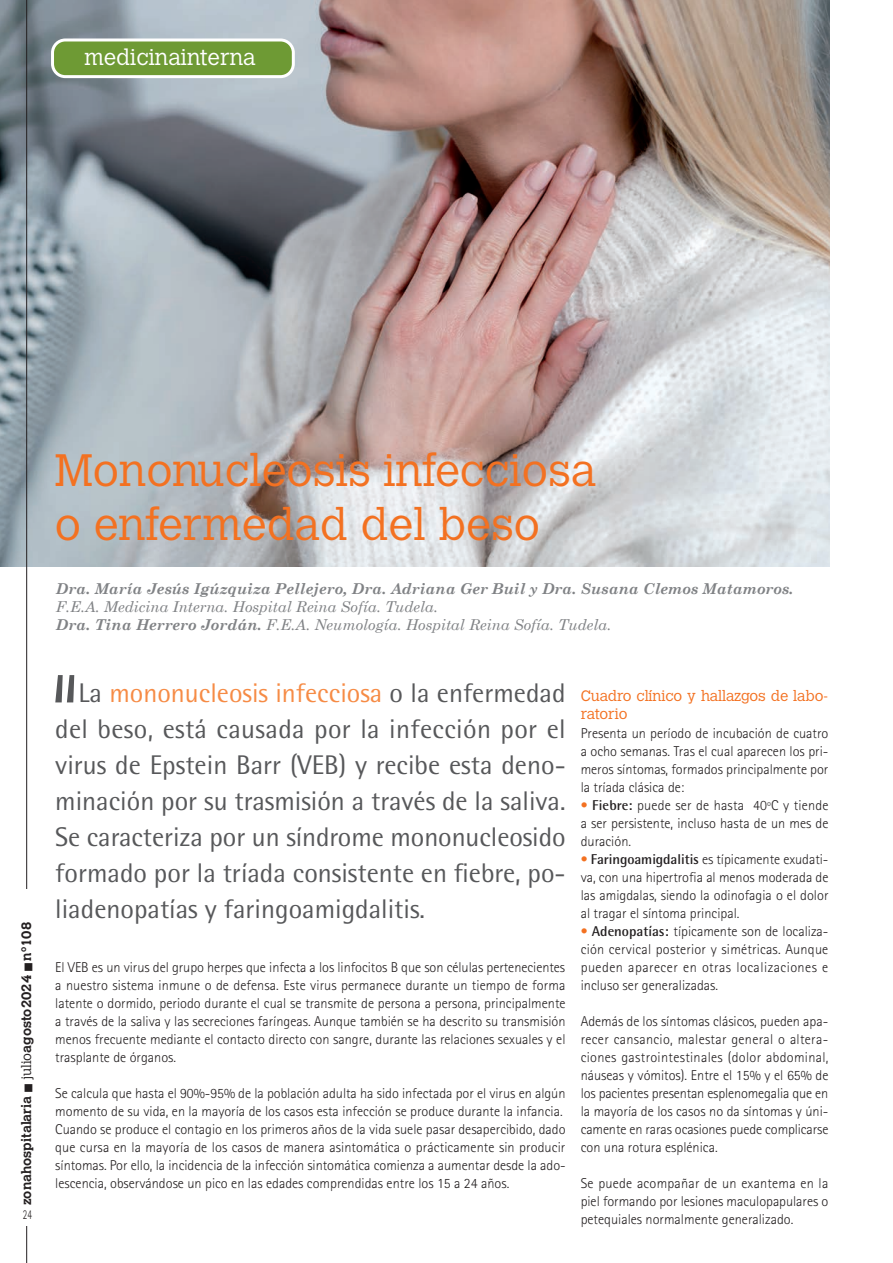
<style>
.page{position:relative;width:893px;height:1263px;background:#fff}
.page>*{position:absolute;margin:0;border:0;box-sizing:border-box;transform-origin:0 0}
.t1{font:300 45px/54px "Calvert MT Std";color:#f37121}
.t2{font:27px/36px "Rotis Semi Sans Std";color:#57585a;text-align:justify}
.t3{font:300 22.5px "Calvert MT Std";color:#fff}
.t4{font:italic 15px/18px "Century Schoolbook";color:#808285}
.t5{font:italic 700 15px "Century Schoolbook";color:#808285}
.t6{font:300 15px/18px "Calvert MT Std";letter-spacing:-.01em;color:#f37121}
.t7{font:300 14.25px/18px "Rotis Sans Serif Std";color:#231f20;text-align:justify}
.t8{font:700 13.5px "Calvert MT Std";color:#231f20}
.t9{font:300 13.5px "Rotis Sans Serif Std";color:#231f20;scale:.7 1}
.s1{font-weight:300}
.s2{font-weight:700}
.s3{color:#f68b45}
.s4{color:#f37121}
.s5{font-family:"Rotis Semi Sans Std";font-weight:700}
</style>
<div class="page">
<img style="left:0;top:0;width:830px;height:566px">
<div style="left:53px;top:40px;width:240px;height:37px;background:#6e9a34;border-radius:13px"></div>
<div style="left:51px;top:38px;width:244px;height:40px;border:3px solid #fff;border-radius:13px"></div>
<hr style="left:26px;top:0;width:1px;height:1263px;background:#231f20">
<div style="left:18px;top:889px;width:17px;height:320px;background:#fff"></div>
<div style="left:19px;top:1208px;width:17px;height:17px;background:#fff"></div>
<svg style="left:55px;top:675px;width:19px;height:27px"></svg>
<h3 class="t3" style="left:84px;top:44px;width:173px">medicinainterna</h3>
<p class="t8" style="left:18px;top:1205px;width:284px;rotate:-90deg">zonahospitalaria ■ <span class="s1">julio</span>agosto2024 ■ nº108</p>
<p class="t9" style="left:23px;top:1207px;width:14px">24</p>
<h1 class="t1" style="left:55px;top:444px;width:542px">Mononucleosis infecciosa o enfermedad del beso</h1>
<p class="t5" style="left:56px;top:579px;width:739px">Dra. María Jesús Igúzquiza Pellejero, Dra. Adriana Ger Buil y Dra. Susana Clemos Matamoros.</p>
<p class="t4" style="left:56px;top:597px;width:557px">F.E.A. Medicina Interna. Hospital Reina Sofía. Tudela.<br><span class="s2">Dra. Tina Herrero Jordán.</span> F.E.A. Neumología. Hospital Reina Sofía. Tudela.</p>
<p class="t2" style="left:55px;top:675px;width:512px;text-indent:23px">La <span class="s3">mononucleosis infecciosa</span> o la enfermedad del beso, está causada por la infección por el virus de Epstein Barr (VEB) y recibe esta deno&shy;minación por su trasmisión a través de la saliva.<br>Se caracteriza por un síndrome mononucleosido formado por la tríada consistente en fiebre, po&shy;liadenopatías y faringoamigdalitis.</p>
<p class="t7" style="left:55px;top:958px;width:512px">El VEB es un virus del grupo herpes que infecta a los linfocitos B que son células pertenecientes a nuestro sistema inmune o de defensa. Este virus permanece durante un tiempo de forma latente o dormido, periodo durante el cual se transmite de persona a persona, principalmente a través de la saliva y las secreciones faríngeas. Aunque también se ha descrito su transmisión menos frecuente mediante el contacto directo con sangre, durante las relaciones sexuales y el trasplante de órganos.</p>
<p class="t7" style="left:55px;top:1084px;width:512px;text-align:left">Se calcula que hasta el 90%-95% de la población adulta ha sido infectada por el virus en algún momento de su vida, en la mayoría de los casos esta infección se produce durante la infancia.<br>Cuando se produce el contagio en los primeros años de la vida suele pasar desapercibido, dado que cursa en la mayoría de los casos de manera asintomática o prácticamente sin producir síntomas. Por ello, la incidencia de la infección sintomática comienza a aumentar desde la ado&shy;lescencia, observándose un pico en las edades comprendidas entre los 15 a 24 años.</p>
<p class="t6" style="left:581px;top:687px;width:249px">Cuadro clínico y hallazgos de labo&shy;ratorio</p>
<p class="t7" style="left:581px;top:724px;width:249px">Presenta un período de incubación de cuatro a ocho semanas. Tras el cual aparecen los pri&shy;meros síntomas, formados principalmente por la tríada clásica de:</p>
<p class="t7" style="left:581px;top:796px;width:249px"><span class="s4">•</span> <span class="s5">Fiebre:</span> puede ser de hasta 40ºC y tiende a ser persistente, incluso hasta de un mes de duración.</p>
<p class="t7" style="left:581px;top:850px;width:249px"><span class="s4">•</span> <span class="s5">Faringoamigdalitis</span> es típicamente exudati&shy;va, con una hipertrofia al menos moderada de las amigdalas, siendo la odinofagia o el dolor al tragar el síntoma principal.</p>
<p class="t7" style="left:581px;top:922px;width:249px"><span class="s4">•</span> <span class="s5">Adenopatías:</span> típicamente son de localiza&shy;ción cervical posterior y simétricas. Aunque pueden aparecer en otras localizaciones e incluso ser generalizadas.</p>
<p class="t7" style="left:581px;top:1012px;width:249px">Además de los síntomas clásicos, pueden apa&shy;recer cansancio, malestar general o altera&shy;ciones gastrointestinales (dolor abdominal, náuseas y vómitos). Entre el 15% y el 65% de los pacientes presentan esplenomegalia que en la mayoría de los casos no da síntomas y úni&shy;camente en raras ocasiones puede complicarse con una rotura esplénica.</p>
<p class="t7" style="left:581px;top:1174px;width:249px">Se puede acompañar de un exantema en la piel formando por lesiones maculopapulares o petequiales normalmente generalizado.</p>
</div>
